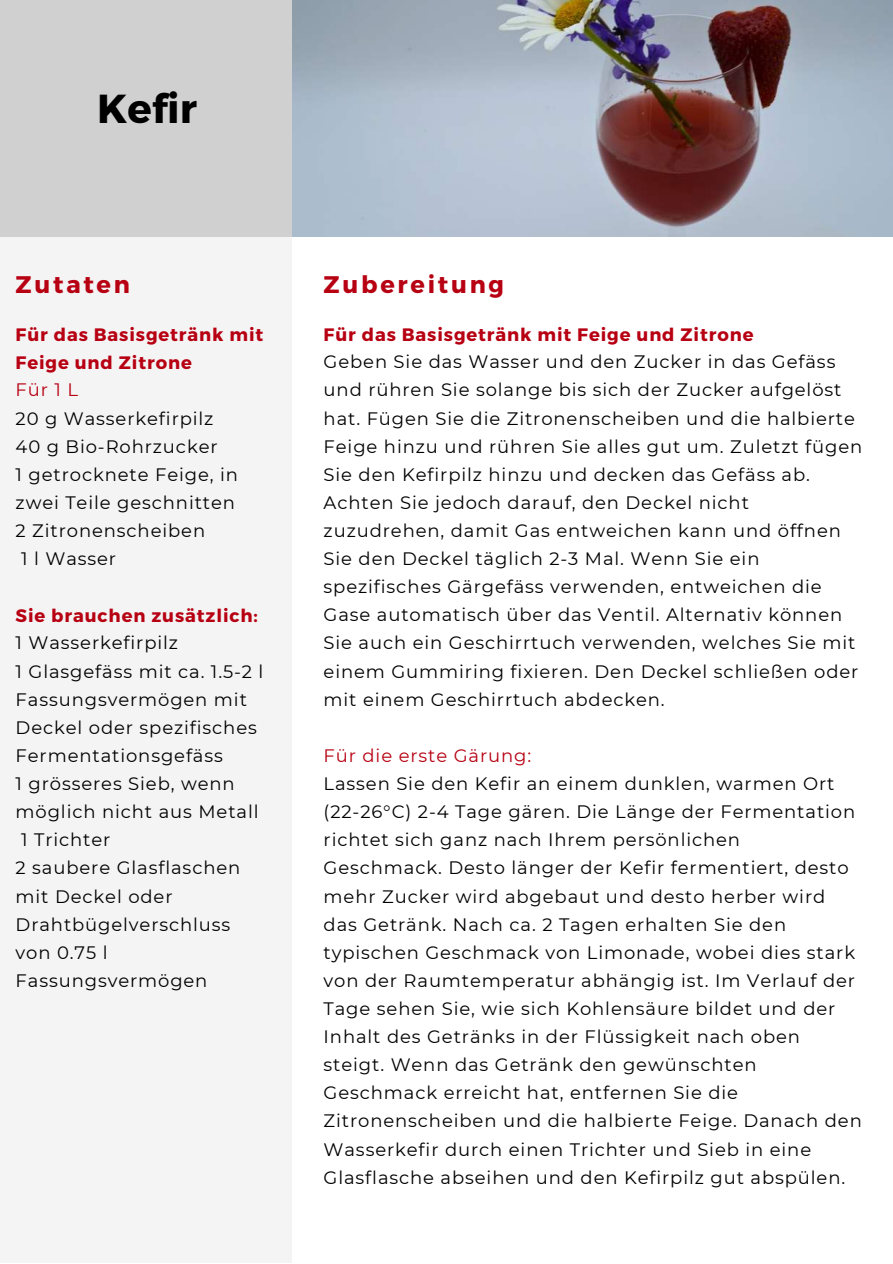
<style>
.page{position:relative;width:893px;height:1264px;background:#fff}
.page>*{position:absolute;margin:0;border:0;box-sizing:border-box;transform-origin:0 0}
.t1{font:700 40.5px "Montserrat";color:#000}
.t2{font:700 24px "Montserrat";letter-spacing:.115em;color:#b70012}
.t3{font:18px/28px "Montserrat";letter-spacing:.05em;color:#000}
.t4{font:700 18px/28px "Montserrat";letter-spacing:.05em;color:#b70012}
.t5{font:18px "Montserrat";letter-spacing:.05em;color:#b70012}
</style>
<div class="page">
<div style="left:0;top:0;width:292px;height:236px;background:#d0d0d0"></div>
<div style="left:0;top:237px;width:292px;height:1025px;background:#f4f4f4"></div>
<img style="left:292px;top:0;width:600px;height:236px">
<h1 class="t1" style="left:97px;top:84px;width:101px">Kefir</h1>
<h2 class="t2" style="left:16px;top:269px;width:116px">Zutaten</h2>
<h2 class="t2" style="left:323px;top:269px;width:182px">Zubereitung</h2>
<p class="t4" style="left:16px;top:321px;width:249px">Für das Basisgetränk mit<br>Feige und Zitrone</p>
<p class="t5" style="left:16px;top:377px;width:64px">Für 1 L</p>
<p class="t3" style="left:16px;top:403px;width:199px">20 g Wasserkefirpilz</p>
<p class="t3" style="left:16px;top:431px;width:203px">40 g Bio-Rohrzucker</p>
<p class="t3" style="left:16px;top:460px;width:224px">1 getrocknete Feige, in</p>
<p class="t3" style="left:16px;top:488px;width:221px">zwei Teile geschnitten</p>
<p class="t3" style="left:16px;top:516px;width:191px">2 Zitronenscheiben</p>
<p class="t3" style="left:21px;top:544px;width:96px">1 l Wasser</p>
<p class="t4" style="left:16px;top:602px;width:244px">Sie brauchen zusätzlich:</p>
<p class="t3" style="left:16px;top:628px;width:164px">1 Wasserkefirpilz</p>
<p class="t3" style="left:16px;top:656px;width:249px">1 Glasgefäss mit ca. 1.5-2 l</p>
<p class="t3" style="left:16px;top:684px;width:233px">Fassungsvermögen mit</p>
<p class="t3" style="left:16px;top:712px;width:243px">Deckel oder spezifisches</p>
<p class="t3" style="left:16px;top:741px;width:209px">Fermentationsgefäss</p>
<p class="t3" style="left:16px;top:769px;width:221px">1 grösseres Sieb, wenn</p>
<p class="t3" style="left:16px;top:797px;width:244px">möglich nicht aus Metall</p>
<p class="t3" style="left:21px;top:825px;width:91px">1 Trichter</p>
<p class="t3" style="left:16px;top:853px;width:226px">2 saubere Glasflaschen</p>
<p class="t3" style="left:16px;top:881px;width:158px">mit Deckel oder</p>
<p class="t3" style="left:16px;top:909px;width:216px">Drahtbügelverschluss</p>
<p class="t3" style="left:16px;top:937px;width:93px">von 0.75 l</p>
<p class="t3" style="left:16px;top:965px;width:193px">Fassungsvermögen</p>
<p class="t4" style="left:323px;top:321px;width:431px">Für das Basisgetränk mit Feige und Zitrone</p>
<p class="t3" style="left:323px;top:347px;width:540px">Geben Sie das Wasser und den Zucker in das Gefäss und rühren Sie solange bis sich der Zucker aufgelöst hat. Fügen Sie die Zitronenscheiben und die halbierte Feige hinzu und rühren Sie alles gut um. Zuletzt fügen Sie den Kefirpilz hinzu und decken das Gefäss ab.<br>Achten Sie jedoch darauf, den Deckel nicht zuzudrehen, damit Gas entweichen kann und öffnen Sie den Deckel täglich 2-3 Mal. Wenn Sie ein spezifisches Gärgefäss verwenden, entweichen die Gase automatisch über das Ventil. Alternativ können Sie auch ein Geschirrtuch verwenden, welches Sie mit einem Gummiring fixieren. Den Deckel schließen oder mit einem Geschirrtuch abdecken.</p>
<p class="t5" style="left:323px;top:743px;width:209px">Für die erste Gärung:</p>
<p class="t3" style="left:323px;top:769px;width:539px">Lassen Sie den Kefir an einem dunklen, warmen Ort (22-26°C) 2-4 Tage gären. Die Länge der Fermentation richtet sich ganz nach Ihrem persönlichen Geschmack. Desto länger der Kefir fermentiert, desto mehr Zucker wird abgebaut und desto herber wird das Getränk. Nach ca. 2 Tagen erhalten Sie den typischen Geschmack von Limonade, wobei dies stark von der Raumtemperatur abhängig ist. Im Verlauf der Tage sehen Sie, wie sich Kohlensäure bildet und der Inhalt des Getränks in der Flüssigkeit nach oben steigt. Wenn das Getränk den gewünschten Geschmack erreicht hat, entfernen Sie die Zitronenscheiben und die halbierte Feige. Danach den Wasserkefir durch einen Trichter und Sieb in eine Glasflasche abseihen und den Kefirpilz gut abspülen.</p>
</div>
